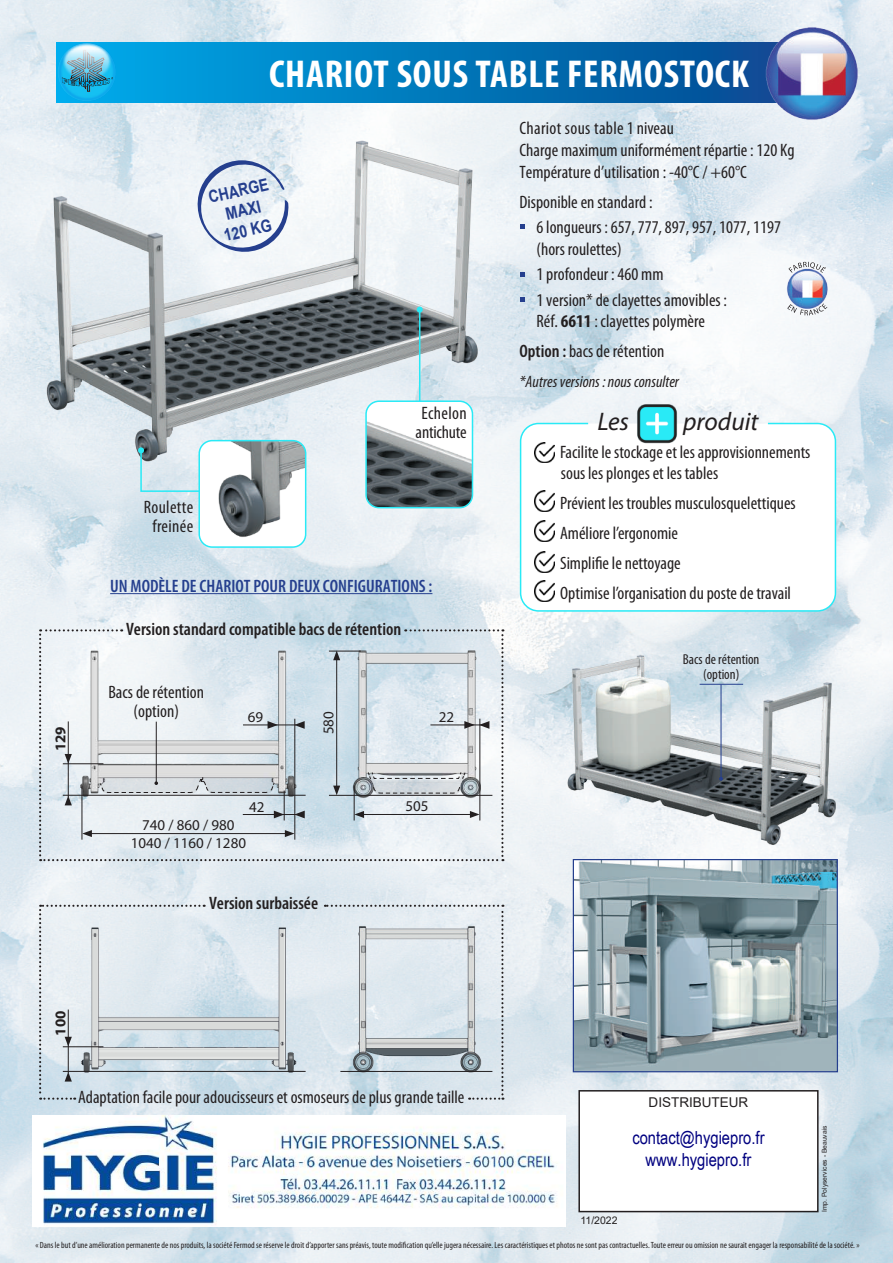
<style>
.page{position:relative;width:893px;height:1263px;background:#fff}
.page>*{position:absolute;margin:0;border:0;box-sizing:border-box;transform-origin:0 0}
.t1{font:700 condensed 39px "Myriad Pro";letter-spacing:.02em;color:#fff}
.t2{font:italic 25.5px "Myriad Pro";color:#231f20}
.t3{font:condensed 18px/30px "Myriad Pro";color:#231f20}
.t4{font:600 condensed 18px "Myriad Pro";color:#231f20}
.t5{font:600 condensed 18px "Myriad Pro";color:#253f8e}
.t6{font:18px/21.6px "Arial Narrow";color:#000080;text-align:center}
.t7{font:condensed 18px/19.5px "Myriad Pro";letter-spacing:.02em;color:#231f20;text-align:center}
.t8{font:700 16.95px/20.2px "Arial";color:#253f8e;text-align:center;scale:.83 1}
.t9{font:italic condensed 16.5px "Myriad Pro";color:#231f20}
.t10{font:15px/18px "Myriad Pro";color:#231f20;text-align:center}
.t11{font:700 15px "Myriad Pro";color:#231f20}
.t12{font:condensed 14.4px/15.6px "Myriad Pro";color:#231f20;text-align:center}
.t13{font:13.5px "Arial";color:#231f20}
.t14{font:10.5px "Arial";color:#231f20}
.t15{font:condensed 9px "Myriad Pro";color:#231f20}
.t16{font:6.75px "Arial";color:#231f20}
.s1{font-weight:700}
.s2{font-weight:600}
</style>
<div class="page">
<img style="left:0;top:0;width:893px;height:1263px">
<div style="left:579px;top:1091px;width:239px;height:120px;background:#fff"></div>
<div style="left:578px;top:1090px;width:241px;height:122px;border:2px solid #231f20"></div>
<svg style="left:56px;top:43px;width:709px;height:59px;background:#0178bb"></svg>
<img style="left:58px;top:43px;width:58px;height:58px">
<img style="left:60px;top:43px;width:53px;height:39px">
<img style="left:62px;top:49px;width:51px;height:43px">
<img style="left:765px;top:27px;width:94px;height:93px">
<img style="left:786px;top:266px;width:43px;height:44px">
<svg style="left:787px;top:303px;width:40px;height:12px"></svg>
<svg style="left:788px;top:262px;width:38px;height:11px"></svg>
<svg style="left:520px;top:225px;width:5px;height:4px"></svg>
<svg style="left:520px;top:272px;width:5px;height:5px"></svg>
<svg style="left:520px;top:297px;width:5px;height:5px"></svg>
<img style="left:575px;top:861px;width:261px;height:209px">
<div style="left:573px;top:859px;width:265px;height:213px;border:1px solid #253f8e"></div>
<img style="left:41px;top:132px;width:444px;height:336px">
<svg style="left:194px;top:160px;width:96px;height:95px"></svg>
<hr style="left:110px;top:593px;width:322px;height:1px;background:#253f8e">
<img style="left:563px;top:649px;width:279px;height:199px">
<hr style="left:700px;top:684px;width:43px;height:1px;background:#253f8e">
<hr style="left:720px;top:684px;width:1px;height:95px;background:#253f8e">
<svg style="left:719px;top:777px;width:4px;height:4px"></svg>
<img style="left:205px;top:916px;width:99px;height:165px">
<hr style="left:63px;top:1071px;width:243px;height:1px;background:#231f20">
<svg style="left:39px;top:905px;width:166px;height:195px;background:#d8e1e6"></svg>
<svg style="left:39px;top:629px;width:464px;height:232px;background:#d7dfe5"></svg>
<svg style="left:325px;top:905px;width:178px;height:195px;background:#d2dce2"></svg>
<div style="left:520px;top:423px;width:316px;height:189px;background:#fff;border:2px solid #29eaf6;border-radius:18px"></div>
<img style="left:534px;top:442px;width:20px;height:20px">
<img style="left:534px;top:491px;width:20px;height:20px">
<img style="left:534px;top:521px;width:20px;height:20px">
<img style="left:534px;top:552px;width:20px;height:20px">
<img style="left:534px;top:581px;width:20px;height:20px">
<img style="left:636px;top:403px;width:42px;height:41px">
<img style="left:366px;top:401px;width:106px;height:107px">
<div style="left:365px;top:400px;width:108px;height:108px;border:2px solid #29eaf6;border-radius:13px"></div>
<img style="left:199px;top:441px;width:107px;height:106px">
<div style="left:198px;top:440px;width:108px;height:108px;border:2px solid #29eaf6;border-radius:13px"></div>
<svg style="left:138px;top:447px;width:62px;height:46px;background:#c2dbe3"></svg>
<hr style="left:419px;top:310px;width:1px;height:92px;background:#29eaf6">
<svg style="left:417px;top:307px;width:6px;height:6px"></svg>
<img style="left:33px;top:1115px;width:532px;height:111px">
<h1 class="t1" style="left:269px;top:50px;width:481px">CHARIOT SOUS TABLE FERMOSTOCK</h1>
<p class="t3" style="left:519px;top:117px;width:277px;line-height:21.6px">Chariot sous table 1 niveau<br>Charge maximum uniformément répartie : 120 Kg<br>Température d’utilisation : -40°C / +60°C</p>
<p class="t3" style="left:536px;top:189px;width:246px;line-height:25.5px;text-indent:-17px">Disponible en standard :<br>6 longueurs : 657, 777, 897, 957, 1077, 1197</p>
<p class="t3" style="left:536px;top:236px;width:192px;line-height:25.5px">(hors roulettes)<br>1 profondeur : 460 mm<br>1 version* de clayettes amovibles :</p>
<p class="t3" style="left:519px;top:306px;width:187px;text-indent:17px">Réf. <span class="s1">6611</span> : clayettes polymère<br><span class="s2">Option :</span> bacs de rétention</p>
<p class="t9" style="left:519px;top:372px;width:161px">*Autres versions : nous consulter</p>
<p class="t8" style="left:207px;top:188px;width:75px;rotate:-13deg">CHARGE<br>MAXI<br>120 KG</p>
<p class="t11" style="left:51px;top:751px;width:26px;rotate:-90deg">129</p>
<p class="t7" style="left:144px;top:497px;width:51px">Roulette freinée</p>
<p class="t3" style="left:416px;top:403px;width:53px;line-height:19.5px;text-align:center">Echelon antichute</p>
<p class="t5" style="left:110px;top:575px;width:324px">UN MODÈLE DE CHARIOT POUR DEUX CONFIGURATIONS :</p>
<p class="t4" style="left:126px;top:618px;width:277px">Version standard compatible bacs de rétention</p>
<p class="t3" style="left:108px;top:682px;width:97px;line-height:19.5px;text-align:center">Bacs de rétention (option)</p>
<p class="t10" style="left:319px;top:734px;width:25px;rotate:-90deg">580</p>
<p class="t10" style="left:248px;top:708px;width:17px">69</p>
<p class="t10" style="left:439px;top:708px;width:17px">22</p>
<p class="t10" style="left:249px;top:797px;width:17px">42</p>
<p class="t10" style="left:405px;top:797px;width:25px">505</p>
<p class="t10" style="left:131px;top:816px;width:117px">740 / 860 / 980<br>1040 / 1160 / 1280</p>
<p class="t4" style="left:209px;top:892px;width:111px">Version surbaissée</p>
<p class="t11" style="left:51px;top:1036px;width:26px;rotate:-90deg">100</p>
<p class="t3" style="left:78px;top:1082px;width:388px">Adaptation facile pour adoucisseurs et osmoseurs de plus grande taille</p>
<h2 class="t2" style="left:597px;top:406px;width:33px">Les</h2>
<h2 class="t2" style="left:683px;top:406px;width:77px">produit</h2>
<p class="t3" style="left:560px;top:441px;width:252px;line-height:21px">Facilite le stockage et les approvisionnements sous les plonges et les tables</p>
<p class="t3" style="left:560px;top:488px;width:237px">Prévient les troubles musculosquelettiques Améliore l’ergonomie<br>Simplifie le nettoyage<br>Optimise l’organisation du poste de travail</p>
<p class="t12" style="left:683px;top:651px;width:78px">Bacs de rétention (option)</p>
<p class="t13" style="left:649px;top:1092px;width:101px">DISTRIBUTEUR</p>
<p class="t16" style="left:820px;top:1212px;width:88px;rotate:-90deg">Imp. Polyservices - Beauvais</p>
<p class="t15" style="left:35px;top:1239px;width:826px">« Dans le but d’une amélioration permanente de nos produits, la société Fermod se réserve le droit d’apporter sans préavis, toute modification qu’elle jugera nécessaire. Les caractéristiques et photos ne sont pas contractuelles. Toute erreur ou omission ne saurait engager la responsabilité de la société. »</p>
<p class="t6" style="left:632px;top:1126px;width:134px">contact@hygiepro.fr www.hygiepro.fr</p>
<p class="t14" style="left:580px;top:1213px;width:39px">11/2022</p>
</div>
